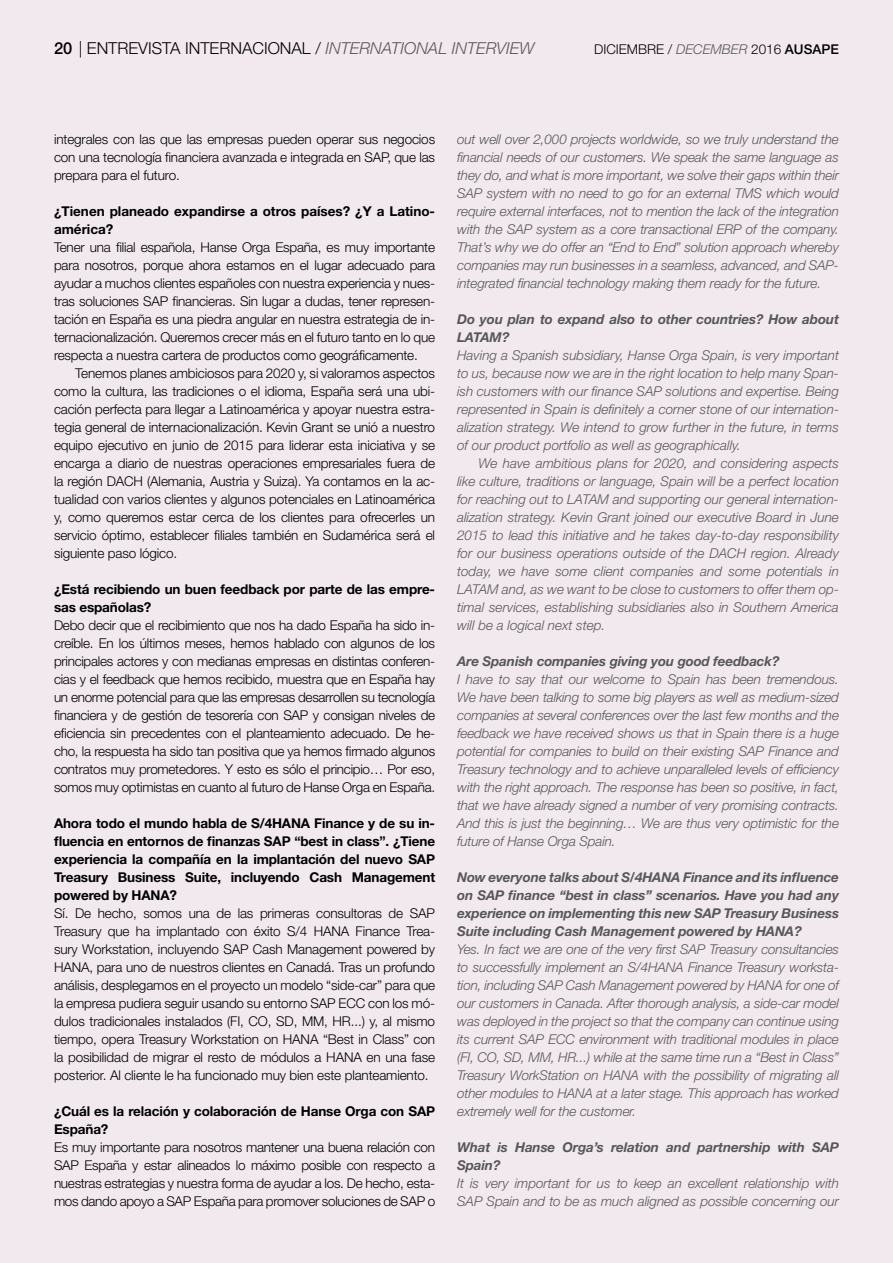
<style>
.page{position:relative;width:893px;height:1263px;background:#f2e9ef}
.page>*{position:absolute;margin:0;border:0;box-sizing:border-box;transform-origin:0 0}
.t1{font:300 16.5px "Helvetica Neue";color:#000}
.t2{font:italic 300 13.5px/18px "Helvetica Neue";letter-spacing:-.005em;color:#575756;text-align:justify}
.t3{font:300 13.5px/18px "Helvetica Neue";letter-spacing:-.01em;color:#000;text-align:justify}
.t4{font:700 13.5px/18px "Helvetica Neue";letter-spacing:-.01em;color:#000}
.t5{font:italic 700 13.5px/18px "Helvetica Neue";letter-spacing:-.01em;color:#575756}
.s1{font-weight:500}
.s2{font-style:italic;color:#575756}
</style>
<div class="page">
<p class="t1" style="left:54px;top:38px;width:482px"><span class="s1">20</span> | ENTREVISTA INTERNACIONAL / <span class="s2">INTERNATIONAL INTERVIEW</span></p>
<p class="t3" style="left:594px;top:40px;width:246px">DICIEMBRE / <span class="s2">DECEMBER</span> 2016 <span class="s1">AUSAPE</span></p>
<p class="t3" style="left:54px;top:130px;width:383px">integrales con las que las empresas pueden operar sus negocios con una tecnología financiera avanzada e integrada en SAP, que las prepara para el futuro.</p>
<p class="t4" style="left:54px;top:202px;width:383px">¿Tienen planeado expandirse a otros países? ¿Y a Latino&shy;américa?</p>
<p class="t3" style="left:54px;top:238px;width:383px">Tener una filial española, Hanse Orga España, es muy importante para nosotros, porque ahora estamos en el lugar adecuado para ayudar a muchos clientes españoles con nuestra experiencia y nues&shy;tras soluciones SAP financieras. Sin lugar a dudas, tener represen&shy;tación en España es una piedra angular en nuestra estrategia de in&shy;ternacionalización. Queremos crecer más en el futuro tanto en lo que respecta a nuestra cartera de productos como geográficamente.</p>
<p class="t3" style="left:54px;top:364px;width:383px;text-indent:21px">Tenemos planes ambiciosos para 2020 y, si valoramos aspectos como la cultura, las tradiciones o el idioma, España será una ubi&shy;cación perfecta para llegar a Latinoamérica y apoyar nuestra estra&shy;tegia general de internacionalización. Kevin Grant se unió a nuestro equipo ejecutivo en junio de 2015 para liderar esta iniciativa y se encarga a diario de nuestras operaciones empresariales fuera de la región DACH (Alemania, Austria y Suiza). Ya contamos en la ac&shy;tualidad con varios clientes y algunos potenciales en Latinoamérica y, como queremos estar cerca de los clientes para ofrecerles un servicio óptimo, establecer filiales también en Sudamérica será el siguiente paso lógico.</p>
<p class="t4" style="left:54px;top:580px;width:383px">¿Está recibiendo un buen feedback por parte de las empre&shy;sas españolas?</p>
<p class="t3" style="left:54px;top:616px;width:383px">Debo decir que el recibimiento que nos ha dado España ha sido in&shy;creíble. En los últimos meses, hemos hablado con algunos de los principales actores y con medianas empresas en distintas conferen&shy;cias y el feedback que hemos recibido, muestra que en España hay un enorme potencial para que las empresas desarrollen su tecnología financiera y de gestión de tesorería con SAP y consigan niveles de eficiencia sin precedentes con el planteamiento adecuado. De he&shy;cho, la respuesta ha sido tan positiva que ya hemos firmado algunos contratos muy prometedores. Y esto es sólo el principio… Por eso, somos muy optimistas en cuanto al futuro de Hanse Orga en España.</p>
<p class="t4" style="left:54px;top:814px;width:383px;text-align:justify">Ahora todo el mundo habla de S/4HANA Finance y de su in&shy;fluencia en entornos de finanzas SAP “best in class”. ¿Tiene experiencia la compañía en la implantación del nuevo SAP Treasury Business Suite, incluyendo Cash Management powered by HANA?</p>
<p class="t3" style="left:54px;top:904px;width:383px">Sí. De hecho, somos una de las primeras consultoras de SAP Treasury que ha implantado con éxito S/4 HANA Finance Trea&shy;sury Workstation, incluyendo SAP Cash Management powered by HANA, para uno de nuestros clientes en Canadá. Tras un profundo análisis, desplegamos en el proyecto un modelo “side-car” para que la empresa pudiera seguir usando su entorno SAP ECC con los mó&shy;dulos tradicionales instalados (FI, CO, SD, MM, HR...) y, al mismo tiempo, opera Treasury Workstation on HANA “Best in Class” con la posibilidad de migrar el resto de módulos a HANA en una fase posterior. Al cliente le ha funcionado muy bien este planteamiento.</p>
<p class="t4" style="left:54px;top:1101px;width:383px">¿Cuál es la relación y colaboración de Hanse Orga con SAP<br>España?</p>
<p class="t3" style="left:54px;top:1138px;width:383px">Es muy importante para nosotros mantener una buena relación con SAP España y estar alineados lo máximo posible con respecto a nuestras estrategias y nuestra forma de ayudar a los. De hecho, esta&shy;mos dando apoyo a SAP España para promover soluciones de SAP o</p>
<p class="t2" style="left:457px;top:130px;width:383px">out well over 2,000 projects worldwide, so we truly understand the financial needs of our customers. We speak the same language as they do, and what is more important, we solve their gaps within their SAP system with no need to go for an external TMS which would require external interfaces, not to mention the lack of the integration with the SAP system as a core transactional ERP of the company.<br>That’s why we do offer an “End to End” solution approach whereby companies may run businesses in a seamless, advanced, and SAP&shy;integrated financial technology making them ready for the future.</p>
<p class="t5" style="left:457px;top:310px;width:383px">Do you plan to expand also to other countries? How about<br>LATAM?</p>
<p class="t2" style="left:457px;top:346px;width:383px">Having a Spanish subsidiary, Hanse Orga Spain, is very important to us, because now we are in the right location to help many Span&shy;ish customers with our finance SAP solutions and expertise. Being represented in Spain is definitely a corner stone of our internation&shy;alization strategy. We intend to grow further in the future, in terms of our product portfolio as well as geographically.</p>
<p class="t2" style="left:457px;top:454px;width:383px;text-indent:21px">We have ambitious plans for 2020, and considering aspects like culture, traditions or language, Spain will be a perfect location for reaching out to LATAM and supporting our general internation&shy;alization strategy. Kevin Grant joined our executive Board in June 2015 to lead this initiative and he takes day-to-day responsibility for our business operations outside of the DACH region. Already today, we have some client companies and some potentials in LATAM and, as we want to be close to customers to offer them op&shy;timal services, establishing subsidiaries also in Southern America will be a logical next step.</p>
<p class="t5" style="left:457px;top:652px;width:324px">Are Spanish companies giving you good feedback?</p>
<p class="t2" style="left:457px;top:670px;width:383px">I have to say that our welcome to Spain has been tremendous.<br>We have been talking to some big players as well as medium-sized companies at several conferences over the last few months and the feedback we have received shows us that in Spain there is a huge potential for companies to build on their existing SAP Finance and Treasury technology and to achieve unparalleled levels of efficiency with the right approach. The response has been so positive, in fact, that we have already signed a number of very promising contracts.<br>And this is just the beginning… We are thus very optimistic for the future of Hanse Orga Spain.</p>
<p class="t5" style="left:457px;top:868px;width:383px;text-align:justify">Now everyone talks about S/4HANA Finance and its influence on SAP finance “best in class” scenarios. Have you had any experience on implementing this new SAP Treasury Business Suite including Cash Management powered by HANA?</p>
<p class="t2" style="left:457px;top:940px;width:383px">Yes. In fact we are one of the very first SAP Treasury consultancies to successfully implement an S/4HANA Finance Treasury worksta&shy;tion, including SAP Cash Management powered by HANA for one of our customers in Canada. After thorough analysis, a side-car model was deployed in the project so that the company can continue using its current SAP ECC environment with traditional modules in place (FI, CO, SD, MM, HR...) while at the same time run a “Best in Class” Treasury WorkStation on HANA with the possibility of migrating all other modules to HANA at a later stage. This approach has worked extremely well for the customer.</p>
<p class="t5" style="left:457px;top:1138px;width:383px">What is Hanse Orga’s relation and partnership with SAP<br>Spain?</p>
<p class="t2" style="left:457px;top:1174px;width:383px">It is very important for us to keep an excellent relationship with<br>SAP Spain and to be as much aligned as possible concerning our</p>
</div>
